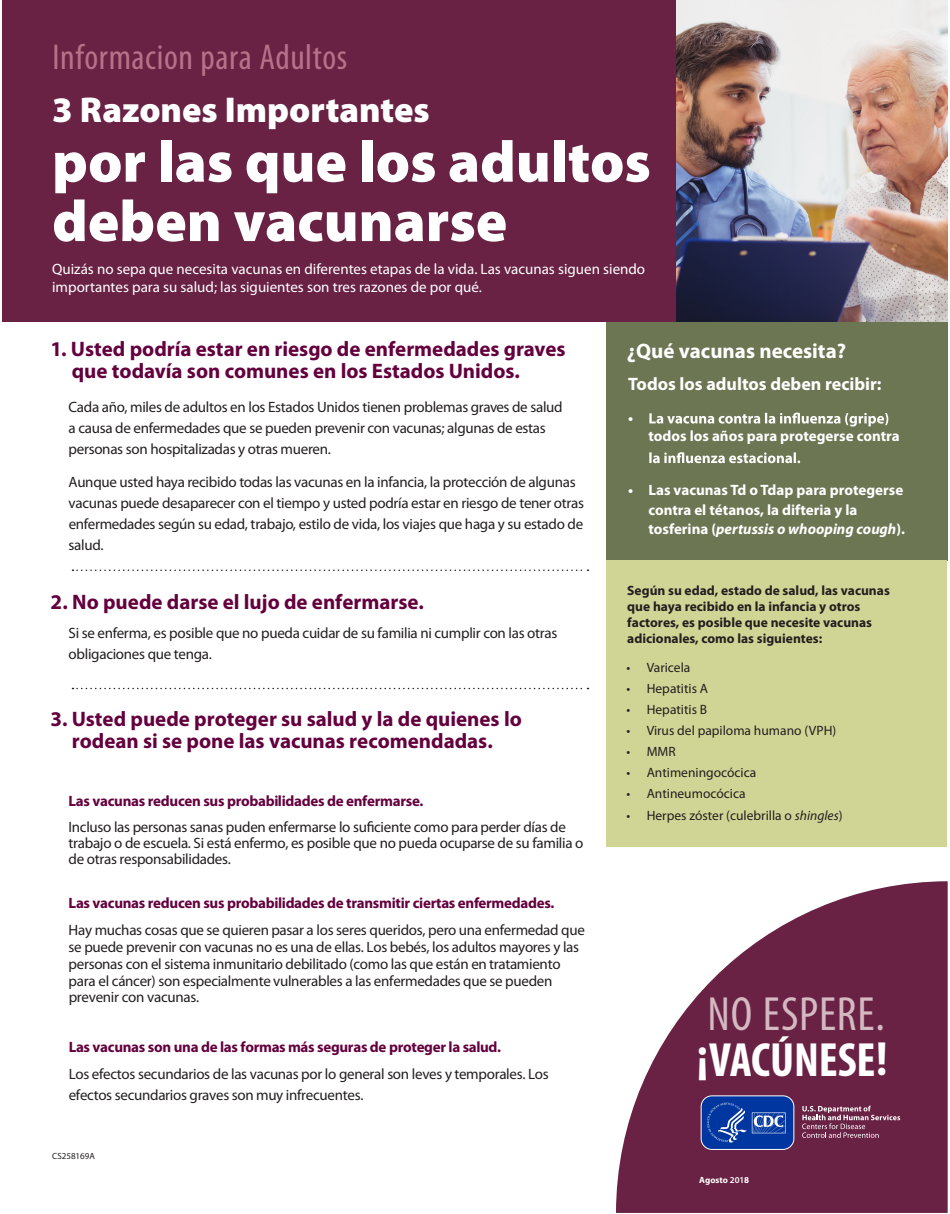
<style>
.page{position:relative;width:950px;height:1214px;background:#fff}
.page>*{position:absolute;margin:0;border:0;box-sizing:border-box;transform-origin:0 0}
.t1{font:900 58.5px/59.4px "Myriad Pro";color:#fff}
.t2{font:700 condensed 48.3px/45.8px "Myriad Pro";letter-spacing:-.005em;color:#fff}
.t3{font:condensed 36px "Myriad Pro";letter-spacing:.015em;color:#b67289}
.t4{font:900 36px "Myriad Pro";color:#fff}
.t5{font:700 21px/22.2px "Myriad Pro";color:#64003e;text-align:center}
.t6{font:700 21px "Myriad Pro";color:#fff}
.t7{font:700 18px "Myriad Pro";color:#fff}
.t8{font:15px/21px "Myriad Pro";letter-spacing:-.02em;color:#231f20}
.t9{font:700 15px "Myriad Pro";letter-spacing:-.02em;color:#64003e}
.t10{font:15px/18px "Myriad Pro";color:#fff}
.t11{font:700 15px/19.8px "Myriad Pro";color:#fff}
.t12{font:700 13.5px/16.2px "Myriad Pro";color:#231f20}
.t13{font:13.5px "Myriad Pro";color:#231f20}
.t14{font:700 9px "Myriad Pro";color:#fff}
.t15{font:9px "Myriad Pro";color:#231f20}
.s1{font-style:italic}
.s2{font-weight:400;color:#d4b9c3}
.s3{font-weight:600}
</style>
<div class="page">
<div style="left:606px;top:322px;width:342px;height:238px;background:#6c7653"></div>
<div style="left:606px;top:560px;width:341px;height:287px;background:#d0d595"></div>
<div style="left:3px;top:0;width:679px;height:322px;background:#692244"></div>
<svg style="left:649px;top:413px;width:239px;height:14px"></svg>
<svg style="left:649px;top:452px;width:151px;height:11px"></svg>
<svg style="left:616px;top:881px;width:332px;height:332px;fill:#692244"></svg>
<svg style="left:72px;top:570px;width:516px;height:1px"></svg>
<svg style="left:72px;top:688px;width:516px;height:1px"></svg>
<img style="left:677px;top:0;width:271px;height:322px">
<svg style="left:700px;top:1096px;width:95px;height:53px;background:#244fa9"></svg>
<svg style="left:802px;top:1106px;width:98px;height:32px;background:#854b67"></svg>
<p class="t3" style="left:53px;top:37px;width:296px">Informacion para Adultos</p>
<h1 class="t4" style="left:52px;top:90px;width:379px">3 Razones Importantes</h1>
<h1 class="t1" style="left:52px;top:133px;width:600px">por las que los adultos deben vacunarse</h1>
<h2 class="t10" style="left:52px;top:260px;width:595px">Quizás no sepa que necesita vacunas en diferentes etapas de la vida. Las vacunas siguen siendo importantes para su salud; las siguientes son tres razones de por qué.</h2>
<h3 class="t5" style="left:51px;top:338px;width:516px">1. Usted podría estar en riesgo de enfermedades graves</h3>
<h3 class="t6" style="left:627px;top:339px;width:221px">¿Qué vacunas necesita?</h3>
<h3 class="t7" style="left:628px;top:374px;width:255px">Todos los adultos deben recibir:</h3>
<h3 class="t5" style="left:72px;top:360px;width:450px">que todavía son comunes en los Estados Unidos.</h3>
<p class="t8" style="left:69px;top:397px;width:496px">Cada año, miles de adultos en los Estados Unidos tienen problemas graves de salud a causa de enfermedades que se pueden prevenir con vacunas; algunas de estas personas son hospitalizadas y otras mueren.</p>
<p class="t11" style="left:628px;top:409px;width:7px">•</p>
<p class="t11" style="left:648px;top:427px;width:253px">todos los años para protegerse contra</p>
<p class="t8" style="left:69px;top:472px;width:517px">Aunque usted haya recibido todas las vacunas en la infancia, la protección de algunas vacunas puede desaparecer con el tiempo y usted podría estar en riesgo de tener otras enfermedades según su edad, trabajo, estilo de vida, los viajes que haga y su estado de salud.</p>
<p class="t11" style="left:648px;top:480px;width:258px;text-indent:-20px">• Las vacunas Td o Tdap para protegerse contra el tétanos, la difteria y la tosferina (<span class="s1">pertussis o whooping cough</span>).</p>
<h3 class="t5" style="left:51px;top:591px;width:375px">2. No puede darse el lujo de enfermarse.</h3>
<p class="t8" style="left:69px;top:623px;width:490px">Si se enferma, es posible que no pueda cuidar de su familia ni cumplir con las otras obligaciones que tenga.</p>
<h3 class="t5" style="left:51px;top:708px;width:473px">3. Usted puede proteger su salud y la de quienes lo rodean si se pone las vacunas recomendadas.</h3>
<h4 class="t9" style="left:69px;top:793px;width:356px">Las vacunas reducen sus probabilidades de enfermarse.</h4>
<p class="t8" style="left:69px;top:820px;width:516px;line-height:15.8px">Incluso las personas sanas puden enfermarse lo sufciente como para perder días de trabajo o de escuela. Si está enfermo, es posible que no pueda ocuparse de su familia o de otras responsabilidades.</p>
<h4 class="t9" style="left:69px;top:895px;width:487px">Las vacunas reducen sus probabilidades de transmitir ciertas enfermedades.</h4>
<p class="t8" style="left:69px;top:922px;width:518px;line-height:16.8px">Hay muchas cosas que se quieren pasar a los seres queridos, pero una enfermedad que se puede prevenir con vacunas no es una de ellas. Los bebés, los adultos mayores y las personas con el sistema inmunitario debilitado (como las que están en tratamiento para el cáncer) son especialmente vulnerables a las enfermedades que se pueden prevenir con vacunas.</p>
<h4 class="t9" style="left:69px;top:1039px;width:434px">Las vacunas son una de las formas más seguras de proteger la salud.</h4>
<p class="t8" style="left:69px;top:1064px;width:482px">Los efectos secundarios de las vacunas por lo general son leves y temporales. Los efectos secundarios graves son muy infrecuentes.</p>
<p class="t15" style="left:52px;top:1151px;width:44px">CS258169A</p>
<h4 class="t12" style="left:627px;top:582px;width:264px">Según su edad, estado de salud, las vacunas que haya recibido en la infancia y otros factores, es posible que necesite vacunas adicionales, como las siguientes:</h4>
<p class="t13" style="left:626px;top:660px;width:65px">• Varicela</p>
<p class="t13" style="left:626px;top:681px;width:83px">• Hepatitis A</p>
<p class="t13" style="left:626px;top:702px;width:82px">• Hepatitis B</p>
<p class="t13" style="left:626px;top:723px;width:211px">• Virus del papiloma humano (VPH)</p>
<p class="t13" style="left:626px;top:744px;width:51px">• MMR</p>
<p class="t13" style="left:626px;top:765px;width:131px">• Antimeningocócica</p>
<p class="t13" style="left:626px;top:786px;width:121px">• Antineumocócica</p>
<p class="t13" style="left:626px;top:809px;width:218px">• Herpes zóster (culebrilla o <span class="s1">shingles</span>)</p>
<p class="t2" style="left:697px;top:992px;width:192px"><span class="s2">NO ESPERE. </span>¡VACÚNESE!</p>
<p class="t14" style="left:699px;top:1175px;width:52px">Agosto <span class="s3">201</span>8</p>
</div>
